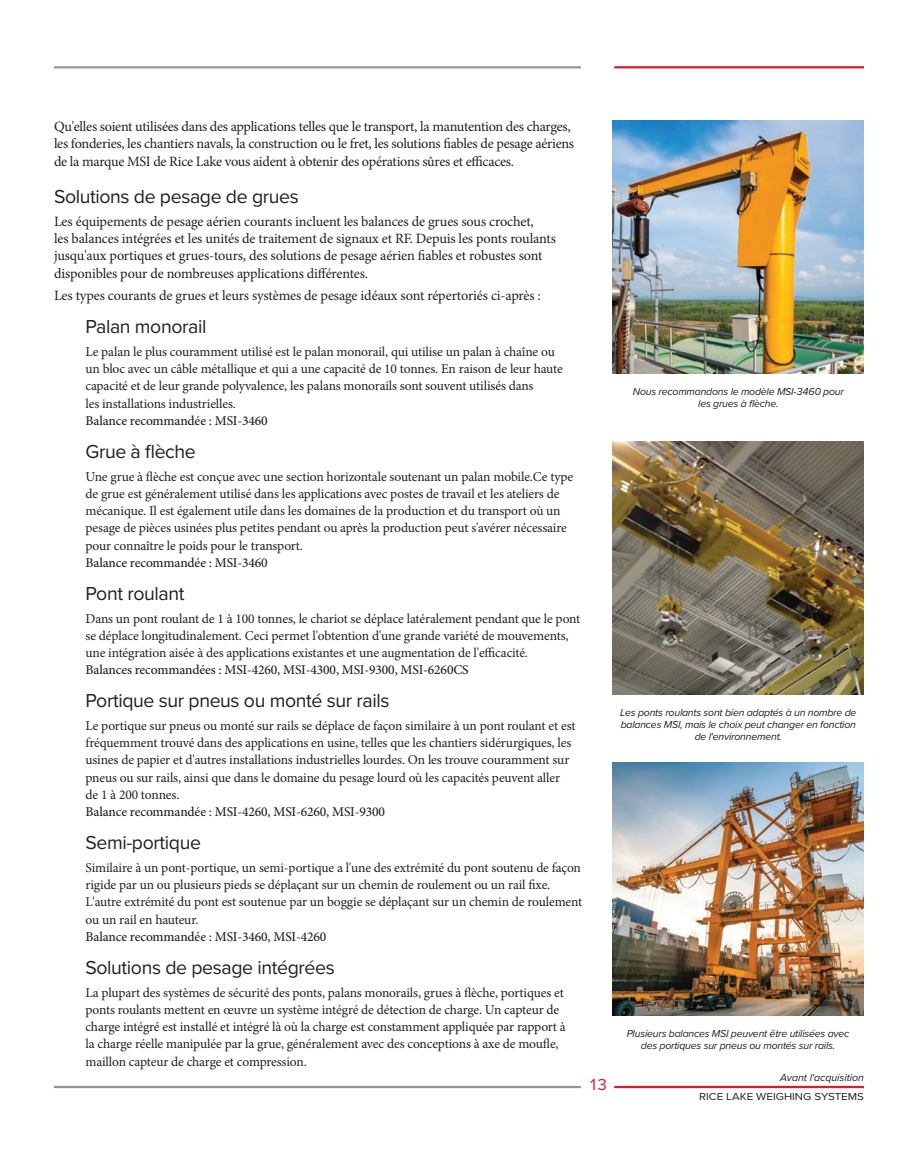
<style>
.page{position:relative;width:918px;height:1175px;background:#fff}
.page>*{position:absolute;margin:0;border:0;box-sizing:border-box;transform-origin:0 0}
.Sub_Headline__Light{font:19.5px "Proxima Nova";letter-spacing:-.02em;color:#231f20}
.t1{font:16.5px "Proxima Nova";color:#dc1a32}
.Body_Copy{font:14.25px/17.2px "Minion Pro";letter-spacing:-.01em;color:#231f20}
.Sub_Headline__Light-2{font:14.25px/17.2px "Minion Pro";letter-spacing:-.02em;color:#231f20}
.Body_Copy-2{font:13.5px/17.2px "Minion Pro";letter-spacing:-.01em;color:#231f20}
.Body_Copy-3{font:500 13.5px "Minion Pro";letter-spacing:-.01em;color:#231f20}
.Caption__Flush_Left{font:italic 10.5px/12px "Proxima Nova";letter-spacing:-.02em;color:#231f20;text-align:center}
.t2{font:10.5px "Proxima Nova";color:#231f20;scale:1.1 1}
.CW_Message{font:italic 10.5px "Proxima Nova";color:#231f20}
</style>
<div class="page">
<hr style="left:614px;top:1085px;width:250px;height:3px;background:#dc1a32">
<hr style="left:614px;top:66px;width:250px;height:2px;background:#dc1a32">
<hr style="left:54px;top:1085px;width:527px;height:3px;background:#939598">
<hr style="left:54px;top:66px;width:527px;height:2px;background:#939598">
<img style="left:612px;top:120px;width:251px;height:253px">
<img style="left:612px;top:762px;width:251px;height:253px">
<img style="left:612px;top:441px;width:251px;height:253px">
<p class="Sub_Headline__Light-2" style="left:54px;top:118px;width:522px">Qu'elles soient utilisées dans des applications telles que le transport, la manutention des charges, les fonderies, les chantiers navals, la construction ou le fret, les solutions fiables de pesage aériens de la marque MSI de Rice Lake vous aident à obtenir des opérations sûres et efficaces.</p>
<p class="Sub_Headline__Light" style="left:54px;top:182px;width:246px">Solutions de pesage de grues</p>
<p class="Body_Copy" style="left:54px;top:213px;width:504px">Les équipements de pesage aérien courants incluent les balances de grues sous crochet,<br>les balances intégrées et les unités de traitement de signaux et RF. Depuis les ponts roulants jusqu'aux portiques et grues-tours, des solutions de pesage aérien fiables et robustes sont disponibles pour de nombreuses applications différentes.</p>
<p class="Body_Copy" style="left:54px;top:287px;width:488px">Les types courants de grues et leurs systèmes de pesage idéaux sont répertoriés ci-après :</p>
<p class="Sub_Headline__Light" style="left:86px;top:312px;width:122px">Palan monorail</p>
<p class="Body_Copy-2" style="left:86px;top:343px;width:479px">Le palan le plus couramment utilisé est le palan monorail, qui utilise un palan à chaîne ou un bloc avec un câble métallique et qui a une capacité de 10 tonnes. En raison de leur haute capacité et de leur grande polyvalence, les palans monorails sont souvent utilisés dans<br>les installations industrielles.</p>
<p class="Body_Copy-3" style="left:86px;top:411px;width:184px">Balance recommandée : MSI-3460</p>
<p class="Sub_Headline__Light" style="left:86px;top:437px;width:112px">Grue à flèche</p>
<p class="Body_Copy-2" style="left:86px;top:467px;width:489px">Une grue à flèche est conçue avec une section horizontale soutenant un palan mobile.Ce type de grue est généralement utilisé dans les applications avec postes de travail et les ateliers de mécanique. Il est également utile dans les domaines de la production et du transport où un pesage de pièces usinées plus petites pendant ou après la production peut s'avérer nécessaire pour connaître le poids pour le transport.</p>
<p class="Body_Copy-3" style="left:86px;top:553px;width:184px">Balance recommandée : MSI-3460</p>
<p class="Sub_Headline__Light" style="left:86px;top:579px;width:101px">Pont roulant</p>
<p class="Body_Copy-2" style="left:86px;top:609px;width:496px">Dans un pont roulant de 1 à 100 tonnes, le chariot se déplace latéralement pendant que le pont se déplace longitudinalement. Ceci permet l'obtention d'une grande variété de mouvements, une intégration aisée à des applications existantes et une augmentation de l'efficacité.</p>
<p class="Body_Copy-3" style="left:86px;top:661px;width:385px">Balances recommandées : MSI-4260, MSI-4300, MSI-9300, MSI-6260CS</p>
<p class="Sub_Headline__Light" style="left:86px;top:686px;width:306px">Portique sur pneus ou monté sur rails</p>
<p class="Body_Copy-2" style="left:86px;top:717px;width:492px">Le portique sur pneus ou monté sur rails se déplace de façon similaire à un pont roulant et est fréquemment trouvé dans des applications en usine, telles que les chantiers sidérurgiques, les usines de papier et d'autres installations industrielles lourdes. On les trouve couramment sur pneus ou sur rails, ainsi que dans le domaine du pesage lourd où les capacités peuvent aller de 1 à 200 tonnes.</p>
<p class="Body_Copy-3" style="left:86px;top:802px;width:301px">Balance recommandée : MSI-4260, MSI-6260, MSI-9300</p>
<p class="Sub_Headline__Light" style="left:86px;top:828px;width:117px">Semi-portique</p>
<p class="Body_Copy-2" style="left:86px;top:859px;width:498px">Similaire à un pont-portique, un semi-portique a l'une des extrémité du pont soutenu de façon rigide par un ou plusieurs pieds se déplaçant sur un chemin de roulement ou un rail fixe.<br>L'autre extrémité du pont est soutenue par un boggie se déplaçant sur un chemin de roulement ou un rail en hauteur.</p>
<p class="Body_Copy-3" style="left:86px;top:927px;width:242px">Balance recommandée : MSI-3460, MSI-4260</p>
<p class="Sub_Headline__Light" style="left:86px;top:952px;width:251px">Solutions de pesage intégrées</p>
<p class="Body_Copy-2" style="left:86px;top:983px;width:482px">La plupart des systèmes de sécurité des ponts, palans monorails, grues à flèche, portiques et ponts roulants mettent en œuvre un système intégré de détection de charge. Un capteur de charge intégré est installé et intégré là où la charge est constamment appliquée par rapport à la charge réelle manipulée par la grue, généralement avec des conceptions à axe de moufle, maillon capteur de charge et compression.</p>
<p class="t1" style="left:588px;top:1072px;width:20px">13</p>
<p class="Caption__Flush_Left" style="left:633px;top:385px;width:213px">Nous recommandons le modèle MSI-3460 pour les grues à flèche.</p>
<p class="Caption__Flush_Left" style="left:620px;top:706px;width:238px">Les ponts roulants sont bien adaptés à un nombre de balances MSI, mais le choix peut changer en fonction de l'environnement.</p>
<p class="Caption__Flush_Left" style="left:627px;top:1026px;width:224px">Plusieurs balances MSI peuvent être utilisées avec des portiques sur pneus ou montés sur rails.</p>
<p class="CW_Message" style="left:780px;top:1069px;width:85px">Avant l'acquisition</p>
<p class="t2" style="left:699px;top:1088px;width:151px">RICE LAKE WEIGHING SYSTEMS</p>
</div>
